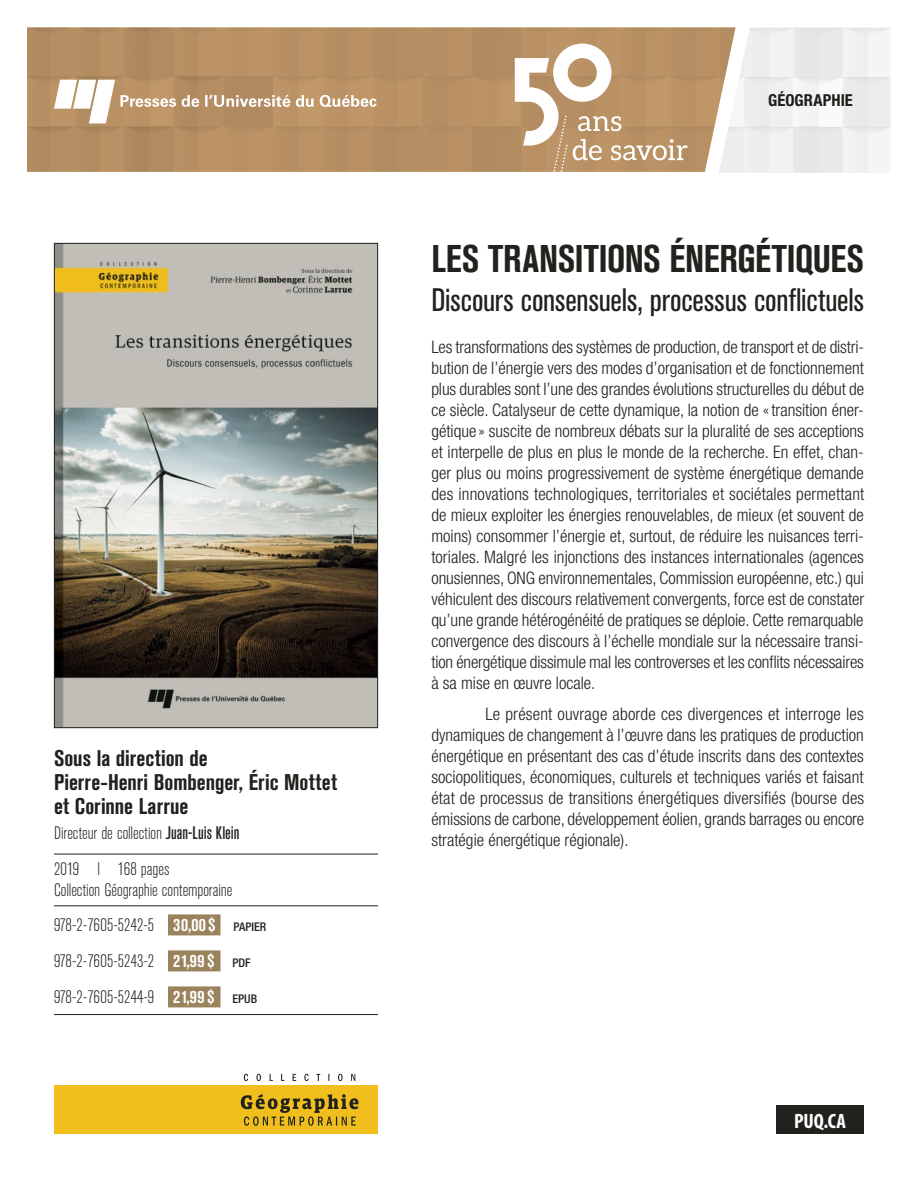
<style>
.page{position:relative;width:918px;height:1188px;background:#fff}
.page>*{position:absolute;margin:0;border:0;box-sizing:border-box;transform-origin:0 0}
.t1{font:700 condensed 38.25px "Akzidenz Grotesk BE";letter-spacing:-.005em;color:#20221d}
.t2{font:condensed 32.25px "Akzidenz Grotesk BE";letter-spacing:-.005em;color:#20221d}
.t3{font:700 condensed 22.5px/24px "Akzidenz Grotesk BE";color:#20221d}
.t4{font:700 condensed 20.85px "Myriad Pro";color:#fff}
.t5{font:300 condensed 18px/35.5px "Akzidenz Grotesk BE";color:#20221d}
.t6{font:300 condensed 17.25px/21px "Helvetica Neue";color:#20221d;text-align:justify}
.t7{font:700 condensed 16.5px "Helvetica Neue";letter-spacing:.005em;color:#1c1f19}
.s1{font-weight:500}
.s2{font-weight:700;color:#fff}
.s3{font-family:"Helvetica Neue";font-weight:500;font-size:12px}
</style>
<div class="page">
<img style="left:27px;top:27px;width:692px;height:145px">
<svg style="left:719px;top:27px;width:172px;height:146px"></svg>
<div style="left:776px;top:1106px;width:88px;height:28px;background:#20221d"></div>
<svg style="left:54px;top:80px;width:323px;height:43px"></svg>
<svg style="left:515px;top:44px;width:173px;height:128px"></svg>
<svg style="left:54px;top:243px;width:324px;height:485px;background:#969387"></svg>
<hr style="left:54px;top:854px;width:324px;height:1px;background:#20221d">
<hr style="left:54px;top:905px;width:324px;height:1px;background:#20221d">
<div style="left:168px;top:914px;width:52px;height:21px;background:#9a825c"></div>
<div style="left:168px;top:950px;width:52px;height:21px;background:#9a825c"></div>
<hr style="left:54px;top:1014px;width:324px;height:1px;background:#20221d">
<div style="left:168px;top:986px;width:52px;height:21px;background:#9a825c"></div>
<div style="left:54px;top:1085px;width:324px;height:49px;background:#f0be1d"></div>
<svg style="left:241px;top:1094px;width:118px;height:32px"></svg>
<svg style="left:244px;top:1074px;width:111px;height:7px"></svg>
<h3 class="t3" style="left:54px;top:746px;width:285px">Sous la direction de<br>Pierre-Henri Bombenger, Éric Mottet et Corinne Larrue</h3>
<p class="t5" style="left:54px;top:816px;width:187px;line-height:36px">Directeur de collection <span class="s1">Juan-Luis Klein<br></span>2019 l 168 pages</p>
<p class="t5" style="left:54px;top:873px;width:214px">Collection Géographie contemporaine 978-2-7605-5242-5 <span class="s2">30,00 $</span> <span class="s3">PAPIER </span>978-2-7605-5243-2 <span class="s2">21,99 $</span> <span class="s3">PDF </span>978-2-7605-5244-9 <span class="s2">21,99 $</span> <span class="s3">EPUB</span></p>
<p class="t7" style="left:768px;top:91px;width:86px">GÉOGRAPHIE</p>
<h1 class="t1" style="left:431px;top:237px;width:434px">LES TRANSITIONS ÉNERGÉTIQUES</h1>
<h2 class="t2" style="left:431px;top:282px;width:434px">Discours consensuels, processus conflictuels</h2>
<p class="t6" style="left:431px;top:336px;width:434px">Les transformations des systèmes de production, de transport et de distri&shy;bution de l’énergie vers des modes d’organisation et de fonctionnement plus durables sont l’une des grandes évolutions structurelles du début de ce siècle. Catalyseur de cette dynamique, la notion de «transition éner&shy;gétique » suscite de nombreux débats sur la pluralité de ses acceptions et interpelle de plus en plus le monde de la recherche. En effet, chan&shy;ger plus ou moins progressivement de système énergétique demande des innovations technologiques, territoriales et sociétales permettant de mieux exploiter les énergies renouvelables, de mieux (et souvent de moins) consommer l’énergie et, surtout, de réduire les nuisances terri&shy;toriales. Malgré les injonctions des instances internationales (agences onusiennes, ONG environnementales, Commission européenne, etc.) qui véhiculent des discours relativement convergents, force est de constater qu’une grande hétérogénéité de pratiques se déploie. Cette remarquable convergence des discours à l’échelle mondiale sur la nécessaire transi&shy;tion énergétique dissimule mal les controverses et les conflits nécessaires à sa mise en œuvre locale.</p>
<p class="t6" style="left:431px;top:704px;width:434px;text-indent:54px">Le présent ouvrage aborde ces divergences et interroge les dynamiques de changement à l’œuvre dans les pratiques de production énergétique en présentant des cas d’étude inscrits dans des contextes sociopolitiques, économiques, culturels et techniques variés et faisant état de processus de transitions énergétiques diversifiés (bourse des émissions de carbone, développement éolien, grands barrages ou encore stratégie énergétique régionale).</p>
<p class="t4" style="left:794px;top:1108px;width:53px">PUQ.CA</p>
</div>
